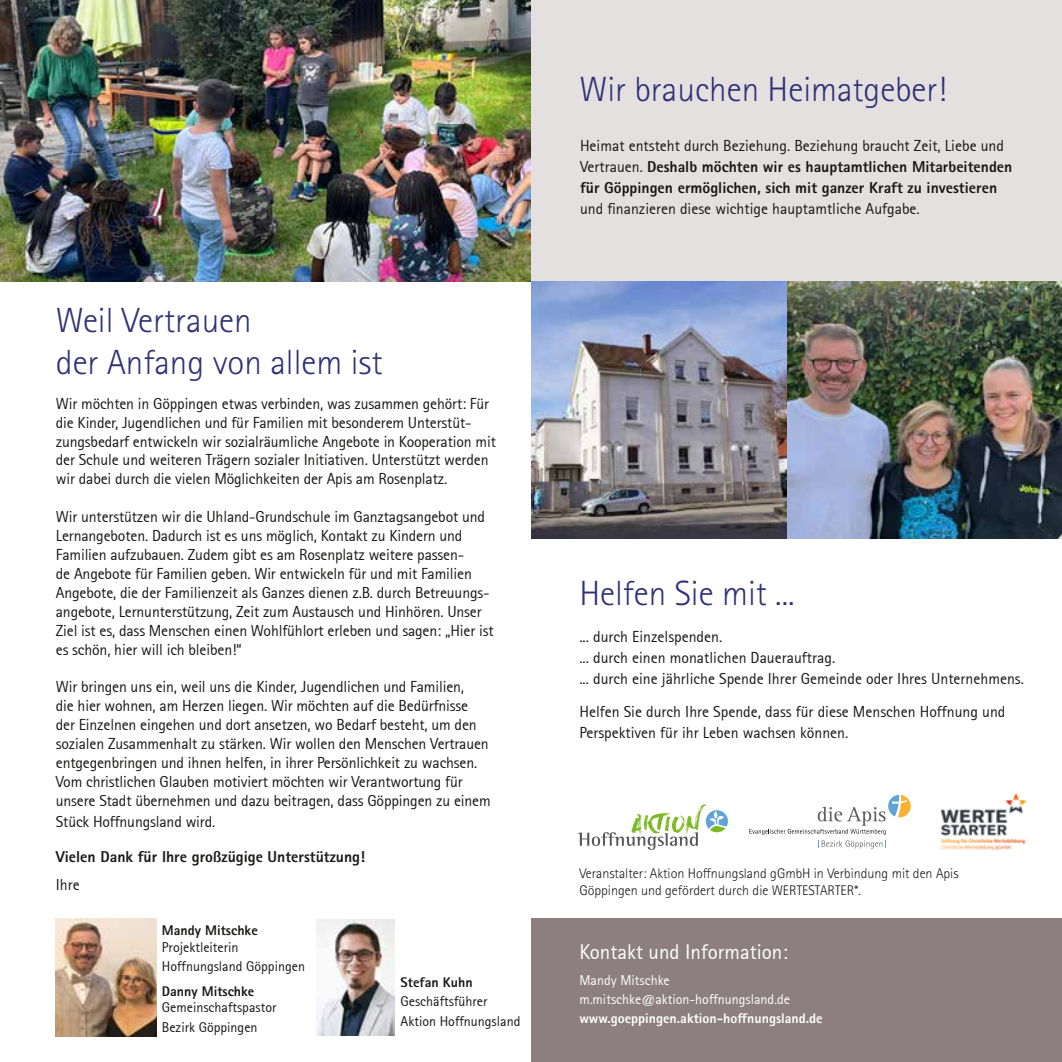
<style>
.page{position:relative;width:1062px;height:1062px;background:#fff}
.page>*{position:absolute;margin:0;border:0;box-sizing:border-box;transform-origin:0 0}
.t1{font:300 35px/42px "Rotis Sans Serif Std";color:#303177}
.t2{font:21px "Agfa Rotis Sans Serif";color:#fff}
.t3{font:15.75px/18.9px "Agfa Rotis Sans Serif";letter-spacing:-.01em;color:#181716}
.t4{font:800 15.75px/21px "Rotis Sans Serif Pro";color:#181716}
.t5{font:14px/19.2px "Agfa Rotis Sans Serif";color:#181716}
.t6{font:300 14px/17.5px "Rotis Sans Serif Std";color:#181716}
.t7{font:14px/19.2px "Agfa Rotis Sans Serif";color:#fff}
.t8{font:800 14px "Rotis Sans Serif Pro";color:#fff}
.t9{font:800 14px "Rotis Sans Serif Pro";color:#181716}
.s1{font-family:"Agfa Rotis Sans Serif";font-weight:400}
</style>
<div class="page">
<img style="left:0;top:0;width:530px;height:282px">
<div style="left:531px;top:0;width:531px;height:296px;background:#e4e0e0"></div>
<div style="left:531px;top:918px;width:531px;height:144px;background:#8d7f80"></div>
<img style="left:531px;top:282px;width:531px;height:256px">
<img style="left:56px;top:918px;width:101px;height:118px">
<img style="left:316px;top:919px;width:78px;height:117px">
<svg style="left:749px;top:794px;width:161px;height:54px"></svg>
<img style="left:940px;top:793px;width:86px;height:58px">
<svg style="left:578px;top:804px;width:150px;height:46px"></svg>
<h1 class="t1" style="left:56px;top:300px;width:328px">Weil Vertrauen<br>der Anfang von allem ist</h1>
<p class="t3" style="left:56px;top:394px;width:441px">Wir möchten in Göppingen etwas verbinden, was zusammen gehört: Fü r die Kinder, Jugendlichen und fü r Familien mit besonderem Unterstüt&shy;zungsbedarf entwickeln wir sozialrä umliche Angebote in Kooperation mit der Schule und weiteren Trägern sozialer Initiativen. Unterstützt werden wir dabei durch die vielen Möglichkeiten der Apis am Rosenplatz.</p>
<p class="t3" style="left:56px;top:507px;width:439px">Wir unterstützen wir die Uhland-Grundschule im Ganztagsangebot und Lernangeboten. Dadurch ist es uns möglich, Kontakt zu Kindern und Familien aufzubauen. Zudem gibt es am Rosenplatz weitere passen-<br>de Angebote für Familien geben. Wir entwickeln für und mit Familien Angebote, die der Familienzeit als Ganzes dienen z.B. durch Betreuungs&shy;angebote, Lernunterstützung, Zeit zum Austausch und Hinhören. Unser Ziel ist es, dass Menschen einen Wohlfühlort erleben und sagen: „Hier ist es schön, hier will ich bleiben!“</p>
<p class="t3" style="left:56px;top:677px;width:436px">Wir bringen uns ein, weil uns die Kinder, Jugendlichen und Familien,<br>die hier wohnen, am Herzen liegen. Wir möchten auf die Bedürfnisse der Einzelnen eingehen und dort ansetzen, wo Bedarf besteht, um den sozialen Zusammenhalt zu stärken. Wir wollen den Menschen Vertrauen entgegenbringen und ihnen helfen, in ihrer Persönlichkeit zu wachsen.<br>Vom christlichen Glauben motiviert möchten wir Verantwortung für unsere Stadt übernehmen und dazu beitragen, dass Göppingen zu einem</p>
<p class="t3" style="left:56px;top:812px;width:161px">Stück Hoffnungsland wird.</p>
<p class="t4" style="left:56px;top:846px;width:311px">Vielen Dank für Ihre großzügige Unterstützung!</p>
<p class="t3" style="left:56px;top:875px;width:25px">Ihre</p>
<p class="t9" style="left:162px;top:921px;width:97px">Mandy Mitschke</p>
<p class="t5" style="left:162px;top:937px;width:145px">Projektleiterin<br>Hoffnungsland Göppingen</p>
<p class="t9" style="left:162px;top:981px;width:94px">Danny Mitschke</p>
<p class="t5" style="left:162px;top:997px;width:116px">Gemeinschaftspastor<br>Bezirk Göppingen</p>
<p class="t9" style="left:400px;top:973px;width:74px">Stefan Kuhn</p>
<p class="t5" style="left:400px;top:991px;width:121px">Geschäftsführer<br>Aktion Hoffnungsland</p>
<h1 class="t1" style="left:579px;top:69px;width:368px">Wir brauchen Heimatgeber!</h1>
<p class="t3" style="left:580px;top:136px;width:425px">Heimat entsteht durch Beziehung. Beziehung braucht Zeit, Liebe und</p>
<p class="t4" style="left:580px;top:156px;width:434px"><span class="s1">Vertrauen.</span> Deshalb möchten wir es hauptamtlichen Mitarbeitenden für Göppingen ermöglichen, sich mit ganzer Kraft zu investieren</p>
<p class="t3" style="left:580px;top:199px;width:341px">und finanzieren diese wichtige hauptamtliche Aufgabe.</p>
<h1 class="t1" style="left:579px;top:573px;width:217px">Helfen Sie mit ...</h1>
<p class="t3" style="left:579px;top:626px;width:446px;line-height:21px">... durch Einzelspenden.<br>... durch einen monatlichen Dauerauftrag.<br>... durch eine jährliche Spende Ihrer Gemeinde oder Ihres Unternehmens.</p>
<p class="t3" style="left:579px;top:701px;width:427px;line-height:21px">Helfen Sie durch Ihre Spende, dass für diese Menschen Hoffnung und<br>Perspektiven für ihr Leben wachsen können.</p>
<p class="t6" style="left:579px;top:864px;width:381px">Veranstalter: Aktion Hoffnungsland gGmbH in Verbindung mit den Apis<br>Göppingen und gefördert durch die WERTESTARTER*.</p>
<h2 class="t2" style="left:579px;top:939px;width:210px">Kontakt und Information:</h2>
<p class="t7" style="left:579px;top:970px;width:212px">Mandy Mitschke m.mitschke@aktion-hoffnungsland.de</p>
<p class="t8" style="left:579px;top:1009px;width:245px">www.goeppingen.aktion-hoffnungsland.de</p>
</div>
